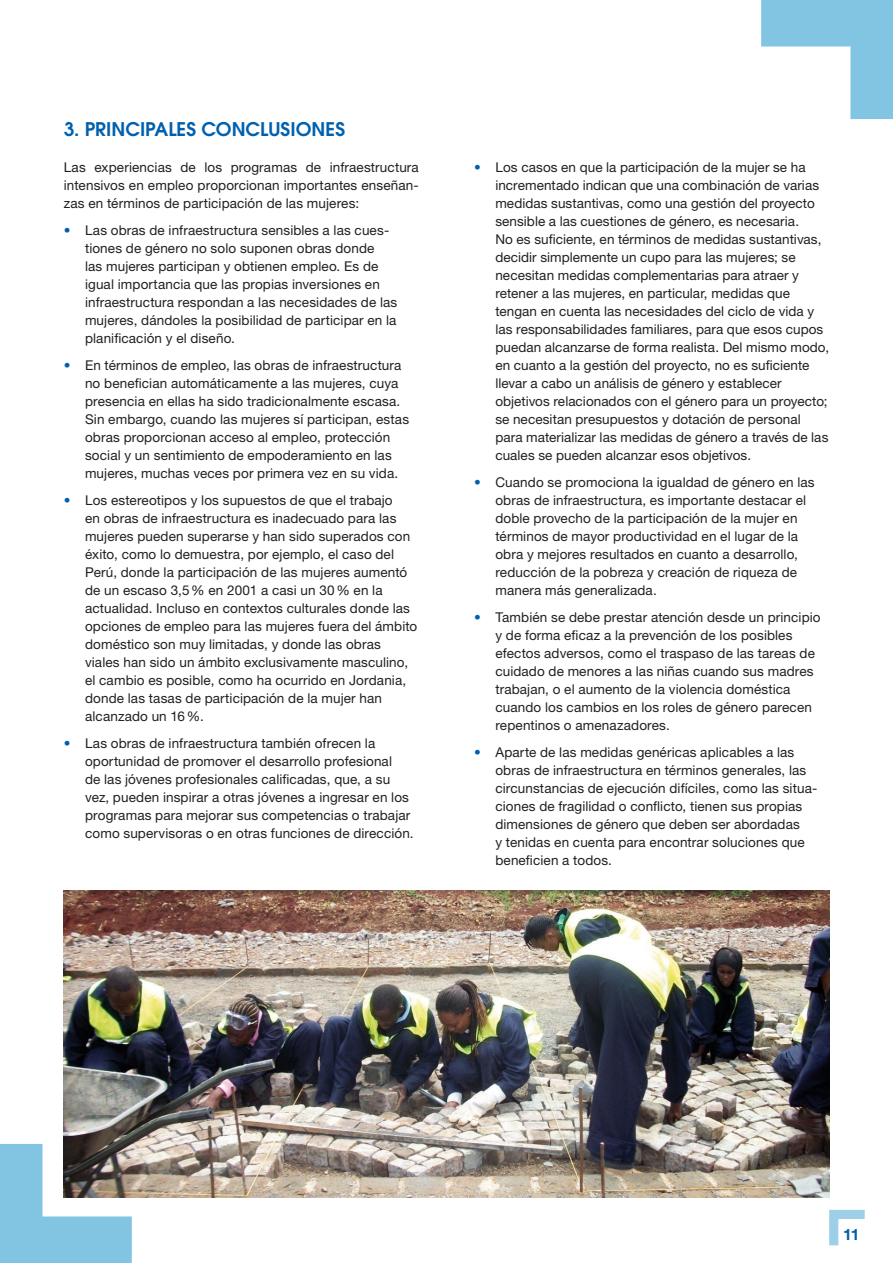
<style>
.page{position:relative;width:893px;height:1263px;background:#fff}
.page>*{position:absolute;margin:0;border:0;box-sizing:border-box;transform-origin:0 0}
.titres{font:600 18.75px "Avant Garde";color:#0160ae}
.t1{font:700 15.75px "Helvetica Neue LT Std";color:#0160ae}
.body_enumeration{font:13.5px/18px "Helvetica Neue LT Std";letter-spacing:.01em;color:#231f20}
.body{font:13.5px/18px "Helvetica Neue LT Std";letter-spacing:.01em;color:#231f20;text-align:justify}
.s1{color:#0160ae}
</style>
<div class="page">
<svg style="left:829px;top:1210px;width:36px;height:35px"></svg>
<svg style="left:0;top:1144px;width:132px;height:119px"></svg>
<svg style="left:761px;top:0;width:132px;height:119px"></svg>
<img style="left:64px;top:890px;width:765px;height:308px">
<p class="titres" style="left:64px;top:117px;width:283px">3. PRINCIPALES CONCLUSIONES</p>
<p class="body" style="left:64px;top:158px;width:357px">Las experiencias de los programas de infraestructura intensivos en empleo proporcionan importantes enseñan&shy;zas en términos de participación de las mujeres:</p>
<p class="body_enumeration" style="left:85px;top:221px;width:314px;text-indent:-21px"><span class="s1">•</span> Las obras de infraestructura sensibles a las cues&shy;tiones de género no solo suponen obras donde<br>las mujeres participan y obtienen empleo. Es de igual importancia que las propias inversiones en infraestructura respondan a las necesidades de las mujeres, dándoles la posibilidad de participar en la planificación y el diseño.</p>
<p class="body_enumeration" style="left:85px;top:356px;width:326px;text-indent:-21px"><span class="s1">•</span> En términos de empleo, las obras de infraestructura no benefician automáticamente a las mujeres, cuya presencia en ellas ha sido tradicionalmente escasa.<br>Sin embargo, cuando las mujeres sí participan, estas obras proporcionan acceso al empleo, protección social y un sentimiento de empoderamiento en las mujeres, muchas veces por primera vez en su vida.</p>
<p class="body_enumeration" style="left:85px;top:491px;width:334px;text-indent:-21px"><span class="s1">•</span> Los estereotipos y los supuestos de que el trabajo<br>en obras de infraestructura es inadecuado para las mujeres pueden superarse y han sido superados con éxito, como lo demuestra, por ejemplo, el caso del Perú, donde la participación de las mujeres aumentó de un escaso 3,5% en 2001 a casi un 30% en la actualidad. Incluso en contextos culturales donde las opciones de empleo para las mujeres fuera del ámbito doméstico son muy limitadas, y donde las obras viales han sido un ámbito exclusivamente masculino, el cambio es posible, como ha ocurrido en Jordania, donde las tasas de participación de la mujer han alcanzado un 16%.</p>
<p class="body_enumeration" style="left:85px;top:734px;width:330px;text-indent:-21px"><span class="s1">•</span> Las obras de infraestructura también ofrecen la oportunidad de promover el desarrollo profesional<br>de las jóvenes profesionales calificadas, que, a su vez, pueden inspirar a otras jóvenes a ingresar en los programas para mejorar sus competencias o trabajar como supervisoras o en otras funciones de dirección.</p>
<p class="body_enumeration" style="left:495px;top:158px;width:335px;text-indent:-21px"><span class="s1">•</span> Los casos en que la participación de la mujer se ha incrementado indican que una combinación de varias medidas sustantivas, como una gestión del proyecto sensible a las cuestiones de género, es necesaria.<br>No es suficiente, en términos de medidas sustantivas, decidir simplemente un cupo para las mujeres; se necesitan medidas complementarias para atraer y retener a las mujeres, en particular, medidas que tengan en cuenta las necesidades del ciclo de vida y las responsabilidades familiares, para que esos cupos puedan alcanzarse de forma realista. Del mismo modo, en cuanto a la gestión del proyecto, no es suficiente llevar a cabo un análisis de género y establecer objetivos relacionados con el género para un proyecto; se necesitan presupuestos y dotación de personal para materializar las medidas de género a través de las cuales se pueden alcanzar esos objetivos.</p>
<p class="body_enumeration" style="left:495px;top:473px;width:321px;text-indent:-21px"><span class="s1">•</span> Cuando se promociona la igualdad de género en las obras de infraestructura, es importante destacar el doble provecho de la participación de la mujer en términos de mayor productividad en el lugar de la obra y mejores resultados en cuanto a desarrollo, reducción de la pobreza y creación de riqueza de manera más generalizada.</p>
<p class="body_enumeration" style="left:495px;top:608px;width:327px;text-indent:-21px"><span class="s1">•</span> También se debe prestar atención desde un principio y de forma eficaz a la prevención de los posibles efectos adversos, como el traspaso de las tareas de cuidado de menores a las niñas cuando sus madres trabajan, o el aumento de la violencia doméstica cuando los cambios en los roles de género parecen repentinos o amenazadores.</p>
<p class="body_enumeration" style="left:495px;top:743px;width:323px;text-indent:-21px"><span class="s1">•</span> Aparte de las medidas genéricas aplicables a las obras de infraestructura en términos generales, las circunstancias de ejecución difíciles, como las situa&shy;ciones de fragilidad o conflicto, tienen sus propias dimensiones de género que deben ser abordadas<br>y tenidas en cuenta para encontrar soluciones que beneficien a todos.</p>
<p class="t1" style="left:843px;top:1225px;width:18px">11</p>
</div>
